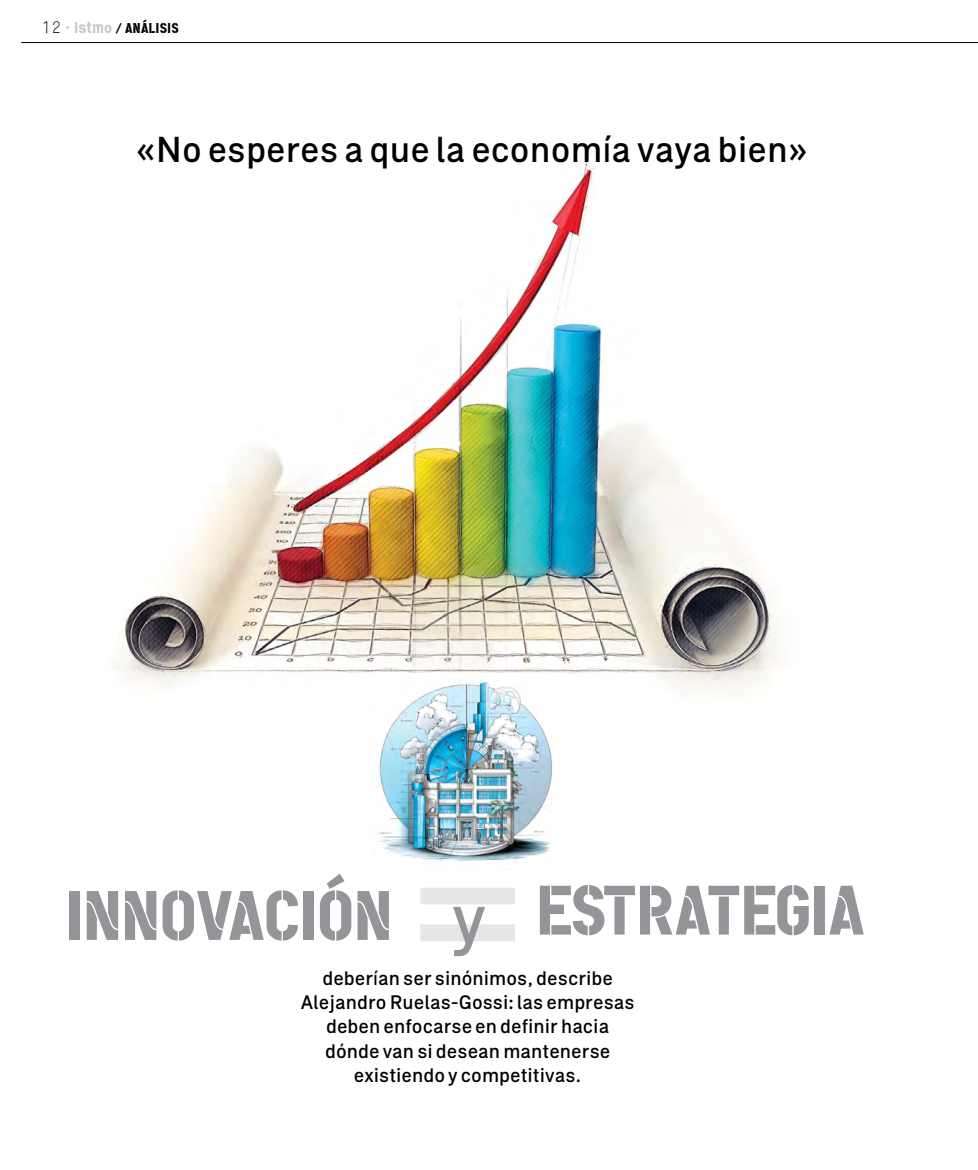
<style>
.page{position:relative;width:978px;height:1170px;background:#fff}
.page>*{position:absolute;margin:0;border:0;box-sizing:border-box;transform-origin:0 0}
.t1{font:500 208.65px "Zimmer";color:#e6e7e8}
.t2{font:69.75px "Cargo";letter-spacing:-.04em;color:#939598}
.t3{font:500 36px "Zimmer";color:#000}
.t4{font:500 19.5px/24px "Zimmer";color:#000;text-align:center}
.t5{font:14.25px "Cargo";letter-spacing:.005em;color:#000}
.s1{font-family:"Numbers Revenue";font-size:16.5px}
.s2{font-family:"Zimmer";font-weight:500;font-size:15.75px;color:#c7c8ca}
.s3{font-size:15.75px;color:#c7c8ca}
.s4{font-size:15px;color:#c7c8ca}
.s5{font-size:13.5px}
.s6{font-family:"Zimmer";font-weight:500}
</style>
<div class="page">
<hr style="left:21px;top:42px;width:957px;height:1px;background:#000">
<img style="left:115px;top:149px;width:664px;height:541px">
<img style="left:368px;top:673px;width:197px;height:189px">
<p class="t5" style="left:41px;top:19px;width:139px"><span class="s1">12</span> <span class="s2">•</span> <span class="s3">istm</span><span class="s4">o</span> <span class="s5">/</span> ANÁLISIS</p>
<h3 class="t3" style="left:136px;top:127px;width:673px">«No esperes a que la economía vaya bien»</h3>
<h2 class="t2" style="left:65px;top:870px;width:330px">INNOVACIÓN</h2>
<h2 class="t2" style="left:452px;top:864px;width:414px"><span class="s6">y</span> ESTRATEGIA</h2>
<h1 class="t1" style="left:408px;top:784px;width:121px">=</h1>
<p class="t4" style="left:301px;top:966px;width:335px">deberían ser sinónimos, describe Alejandro Ruelas-Gossi: las empresas deben enfocarse en definir hacia dónde van si desean mantenerse existiendo y competitivas.</p>
</div>
